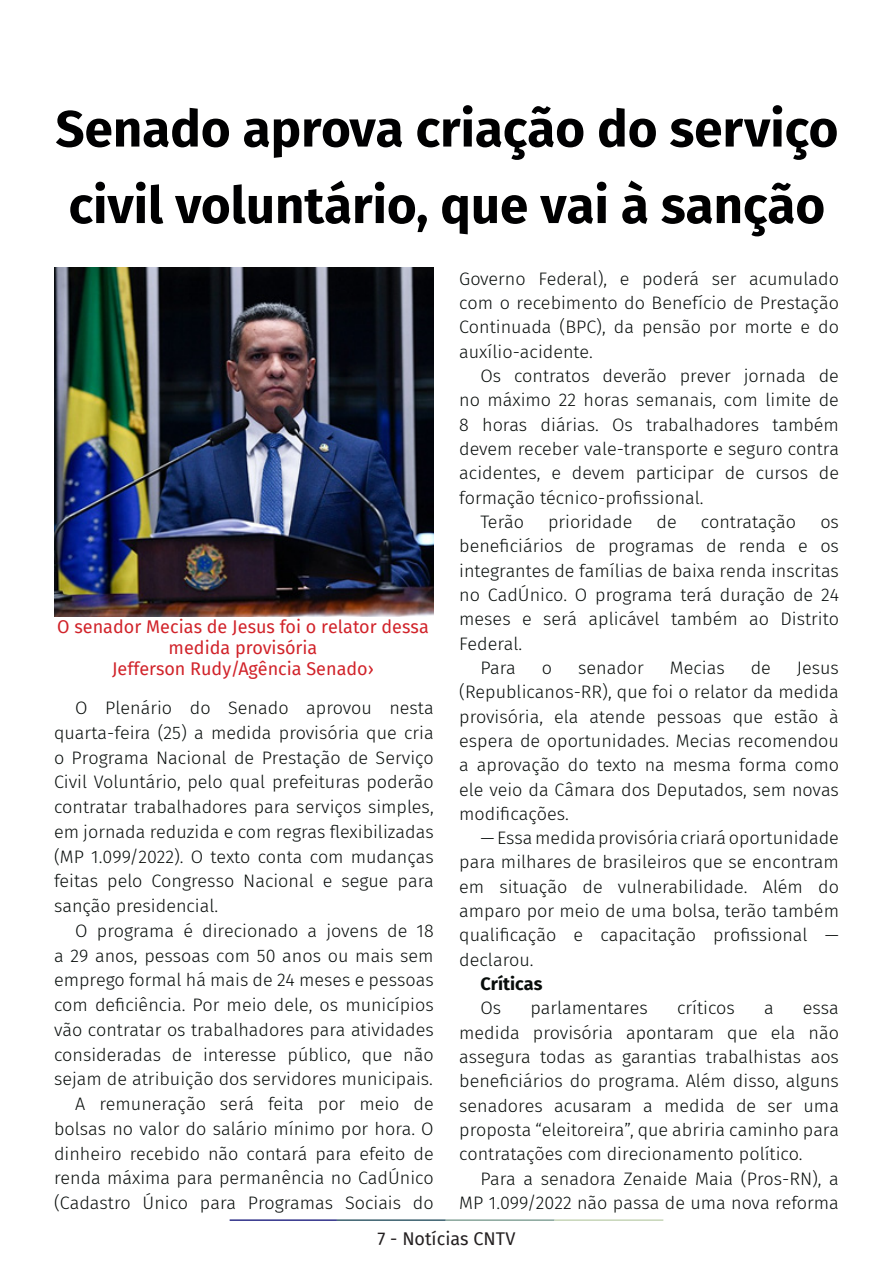
<style>
.page{position:relative;width:893px;height:1263px;background:#fff}
.page>*{position:absolute;margin:0;border:0;box-sizing:border-box;transform-origin:0 0}
.t1{font:700 51px/76.5px "Fira Sans";color:#000001}
.t2{font:300 18px/24.3px "Fira Sans";color:#080d0b;text-align:justify}
.t3{font:18px/21px "Fira Sans";color:#d1232a;text-align:center}
.t4{font:18px "Fira Sans";color:#231f20}
.t5{font:700 18px "Fira Sans";color:#080d0b}
</style>
<div class="page">
<hr style="left:230px;top:1219px;width:107px;height:2px;background:#2f3088">
<hr style="left:337px;top:1219px;width:109px;height:2px;background:#3a5f6d">
<hr style="left:446px;top:1219px;width:109px;height:2px;background:#87a59a">
<hr style="left:555px;top:1219px;width:108px;height:2px;background:#c6d5b7">
<img style="left:54px;top:268px;width:380px;height:348px">
<p class="t1" style="left:55px;top:87px;width:784px">Senado aprova criação do serviço civil voluntário, que vai à sanção</p>
<p class="t3" style="left:57px;top:616px;width:373px">O senador Mecias de Jesus foi o relator dessa medida provisória</p>
<p class="t3" style="left:112px;top:658px;width:263px">Jefferson Rudy/Agência Senado›</p>
<p class="t2" style="left:54px;top:695px;width:381px;line-height:24.8px;text-indent:21px">O Plenário do Senado aprovou nesta quarta-feira (25) a medida provisória que cria o Programa Nacional de Prestação de Serviço Civil Voluntário, pelo qual prefeituras poderão contratar trabalhadores para serviços simples, em jornada reduzida e com regras flexibilizadas (MP 1.099/2022). O texto conta com mudanças feitas pelo Congresso Nacional e segue para sanção presidencial.</p>
<p class="t2" style="left:54px;top:918px;width:381px;line-height:24.8px;text-indent:21px">O programa é direcionado a jovens de 18 a 29 anos, pessoas com 50 anos ou mais sem emprego formal há mais de 24 meses e pessoas com deficiência. Por meio dele, os municípios vão contratar os trabalhadores para atividades consideradas de interesse público, que não sejam de atribuição dos servidores municipais.</p>
<p class="t2" style="left:54px;top:1091px;width:381px;line-height:24.8px;text-indent:21px">A remuneração será feita por meio de bolsas no valor do salário mínimo por hora. O dinheiro recebido não contará para efeito de renda máxima para permanência no CadÚnico (Cadastro Único para Programas Sociais do</p>
<p class="t2" style="left:459px;top:266px;width:381px">Governo Federal), e poderá ser acumulado com o recebimento do Benefício de Prestação Continuada (BPC), da pensão por morte e do auxílio-acidente.</p>
<p class="t2" style="left:459px;top:363px;width:381px;text-indent:21px">Os contratos deverão prever jornada de no máximo 22 horas semanais, com limite de 8 horas diárias. Os trabalhadores também devem receber vale-transporte e seguro contra acidentes, e devem participar de cursos de formação técnico-profissional.</p>
<p class="t2" style="left:480px;top:509px;width:45px">Terão</p>
<p class="t2" style="left:548px;top:509px;width:86px">prioridade</p>
<p class="t2" style="left:656px;top:509px;width:22px">de</p>
<p class="t2" style="left:701px;top:509px;width:97px">contratação</p>
<p class="t2" style="left:459px;top:509px;width:381px;text-indent:361px">os beneficiários de programas de renda e os integrantes de famílias de baixa renda inscritas no CadÚnico. O programa terá duração de 24 meses e será aplicável também ao Distrito Federal.</p>
<p class="t2" style="left:480px;top:655px;width:37px">Para</p>
<p class="t2" style="left:542px;top:655px;width:12px">o</p>
<p class="t2" style="left:578px;top:655px;width:67px">senador</p>
<p class="t2" style="left:670px;top:655px;width:56px">Mecias</p>
<p class="t2" style="left:751px;top:655px;width:22px">de</p>
<p class="t2" style="left:459px;top:655px;width:381px;text-indent:338px">Jesus (Republicanos-RR), que foi o relator da medida provisória, ela atende pessoas que estão à espera de oportunidades. Mecias recomendou a aprovação do texto na mesma forma como ele veio da Câmara dos Deputados, sem novas modificações.</p>
<p class="t2" style="left:459px;top:826px;width:381px;text-indent:21px">— Essa medida provisória criará oportunidade para milhares de brasileiros que se encontram em situação de vulnerabilidade. Além do amparo por meio de uma bolsa, terão também qualificação e capacitação profissional — declarou.</p>
<p class="t5" style="left:480px;top:969px;width:63px">Críticas</p>
<p class="t2" style="left:480px;top:996px;width:22px">Os</p>
<p class="t2" style="left:530px;top:996px;width:119px">parlamentares</p>
<p class="t2" style="left:677px;top:996px;width:59px">críticos</p>
<p class="t2" style="left:764px;top:996px;width:11px">a</p>
<p class="t2" style="left:459px;top:996px;width:381px;text-indent:344px">essa medida provisória apontaram que ela não assegura todas as garantias trabalhistas aos beneficiários do programa. Além disso, alguns senadores acusaram a medida de ser uma proposta “eleitoreira”, que abriria caminho para contratações com direcionamento político.</p>
<p class="t2" style="left:459px;top:1166px;width:381px;text-align:right">Para a senadora Zenaide Maia (Pros-RN), a<br>MP 1.099/2022 não passa de uma nova reforma</p>
<p class="t4" style="left:378px;top:1225px;width:139px">7 - Notícias CNTV</p>
</div>
